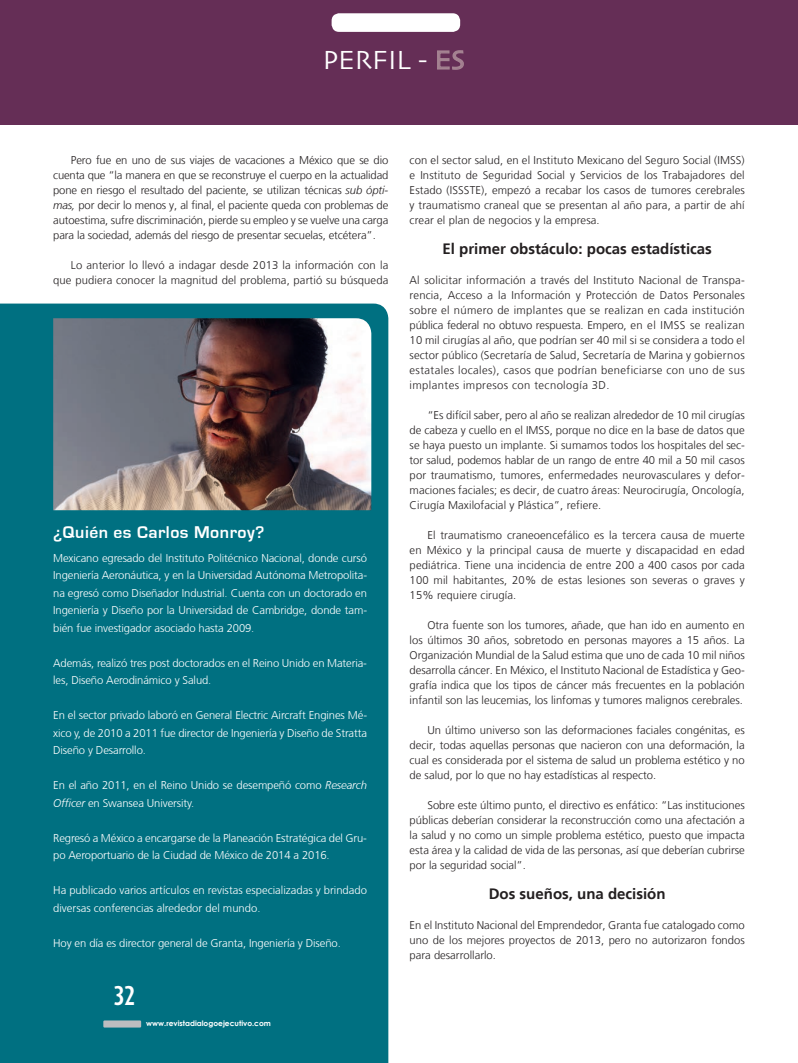
<style>
.page{position:relative;width:798px;height:1063px;background:#fff}
.page>*{position:absolute;margin:0;border:0;box-sizing:border-box;transform-origin:0 0}
.t1{font:27.5px "Skia";color:#fff}
.t2{font:700 22.5px "Dax Compact";color:#fff}
.t3{font:700 17.5px "Eurostile";letter-spacing:.03em;color:#fff}
.t4{font:700 15px "Frutiger LT";color:#231f20}
.t5{font:300 11.25px/15px "Frutiger LT";letter-spacing:.01em;color:#231f20;text-align:justify}
.t6{font:300 11.25px/17.5px "Frutiger CE";letter-spacing:-.01em;color:#fff}
.t7{font:700 7.5px "Century Gothic";color:#fff}
.s1{color:#a58392}
.s2{font-style:italic}
.s3{font-family:"Helvetica"}
</style>
<div class="page">
<div style="left:0;top:304px;width:388px;height:759px;background:#007081"></div>
<div style="left:0;top:0;width:797px;height:124px;background:#652e56"></div>
<svg style="left:437px;top:50px;width:27px;height:20px"></svg>
<div style="left:331px;top:13px;width:129px;height:19px;background:#fff;border-radius:8px"></div>
<div style="left:103px;top:1020px;width:38px;height:8px;background:#bcbdc0"></div>
<img style="left:53px;top:318px;width:318px;height:192px">
<h1 class="t1" style="left:322px;top:44px;width:144px">PERFIL - <span class="s1">ES</span></h1>
<p class="t5" style="left:53px;top:153px;width:336px;text-indent:18px">Pero fue en uno de sus viajes de vacaciones a México que se dio cuenta que “la manera en que se reconstruye el cuerpo en la actualidad pone en riesgo el resultado del paciente, se utilizan técnicas <span class="s2">sub ópti&shy;mas,</span> por decir lo menos y, al final, el paciente queda con problemas de autoestima, sufre discriminación, pierde su empleo y se vuelve una carga para la sociedad, además del riesgo de presentar secuelas, etcétera”.</p>
<p class="t5" style="left:53px;top:258px;width:336px;text-align:right">Lo anterior lo llevó a indagar desde 2013 la información con la que pudiera conocer la magnitud del problema, partió su búsqueda</p>
<h3 class="t3" style="left:53px;top:523px;width:213px">¿Quién es Carlos Monroy?</h3>
<p class="t6" style="left:53px;top:549px;width:315px;text-align:justify">Mexicano egresado del Instituto Politécnico Nacional, donde cursó Ingeniería Aeronáutica, y en la Universidad Autónoma Metropolita&shy;na egresó como Dise<span class="s3">ñ</span>ador Industrial. Cuenta con un doctorado en Ingeniería y Dise<span class="s3">ñ</span>o por la Universidad de Cambridge, donde tam&shy;bién fue investigador asociado hasta 2009.</p>
<p class="t6" style="left:53px;top:654px;width:315px">Además, realizó tres post doctorados en el Reino Unido en Materia&shy;les, Dise<span class="s3">ñ</span>o Aerodinámico y Salud.</p>
<p class="t6" style="left:53px;top:707px;width:315px;text-align:justify">En el sector privado laboró en General Electric Aircraft Engines Mé&shy;xico y, de 2010 a 2011 fue director de Ingeniería y Dise<span class="s3">ñ</span>o de Stratta Dise<span class="s3">ñ</span>o y Desarrollo.</p>
<p class="t6" style="left:53px;top:777px;width:315px">En el a<span class="s3">ñ</span>o 2011, en el Reino Unido se desempe<span class="s3">ñ</span>ó como <span class="s2">Research<br>Officer</span> en Swansea University.</p>
<p class="t6" style="left:53px;top:829px;width:315px">Regresó a México a encargarse de la Planeación Estratégica del Gru&shy;po Aeroportuario de la Ciudad de México de 2014 a 2016.</p>
<p class="t6" style="left:53px;top:882px;width:315px">Ha publicado varios artículos en revistas especializadas y brindado diversas conferencias alrededor del mundo.</p>
<p class="t6" style="left:53px;top:934px;width:289px">Hoy en día es director general de Granta, Ingeniería y Dise<span class="s3">ñ</span>o.</p>
<h2 class="t2" style="left:114px;top:981px;width:23px">32</h2>
<p class="t7" style="left:146px;top:1019px;width:126px">www.revistadialogoejecutivo.com</p>
<p class="t5" style="left:409px;top:153px;width:336px">con el sector salud, en el Instituto Mexicano del Seguro Social (IMSS) e Instituto de Seguridad Social y Servicios de los Trabajadores del Estado (ISSSTE), empezó a recabar los casos de tumores cerebrales y traumatismo craneal que se presentan al año para, a partir de ahí crear el plan de negocios y la empresa.</p>
<h3 class="t4" style="left:442px;top:240px;width:271px">El primer obstáculo: pocas estadísticas</h3>
<p class="t5" style="left:409px;top:273px;width:336px">Al solicitar información a través del Instituto Nacional de Transpa&shy;rencia, Acceso a la Información y Protección de Datos Personales sobre el número de implantes que se realizan en cada institución pública federal no obtuvo respuesta. Empero, en el IMSS se realizan 10 mil cirugías al año, que podrían ser 40 mil si se considera a todo el sector público (Secretaría de Salud, Secretaría de Marina y gobiernos estatales locales), casos que podrían beneficiarse con uno de sus implantes impresos con tecnología 3D.</p>
<p class="t5" style="left:409px;top:408px;width:336px;text-indent:18px">“Es difícil saber, pero al año se realizan alrededor de 10 mil cirugías de cabeza y cuello en el IMSS, porque no dice en la base de datos que se haya puesto un implante. Si sumamos todos los hospitales del sec&shy;tor salud, podemos hablar de un rango de entre 40 mil a 50 mil casos por traumatismo, tumores, enfermedades neurovasculares y defor&shy;maciones faciales; es decir, de cuatro áreas: Neurocirugía, Oncología, Cirugía Maxilofacial y Plástica”, refiere.</p>
<p class="t5" style="left:409px;top:528px;width:336px;text-indent:18px">El traumatismo craneoencefálico es la tercera causa de muerte en México y la principal causa de muerte y discapacidad en edad pediátrica. Tiene una incidencia de entre 200 a 400 casos por cada 100 mil habitantes, 20% de estas lesiones son severas o graves y 15% requiere cirugía.</p>
<p class="t5" style="left:409px;top:618px;width:336px;text-indent:18px">Otra fuente son los tumores, añade, que han ido en aumento en los últimos 30 años, sobretodo en personas mayores a 15 años. La Organización Mundial de la Salud estima que uno de cada 10 mil niños desarrolla cáncer. En México, el Instituto Nacional de Estadística y Geo&shy;grafía indica que los tipos de cáncer más frecuentes en la población infantil son las leucemias, los linfomas y tumores malignos cerebrales.</p>
<p class="t5" style="left:409px;top:723px;width:336px;text-indent:18px">Un último universo son las deformaciones faciales congénitas, es decir, todas aquellas personas que nacieron con una deformación, la cual es considerada por el sistema de salud un problema estético y no de salud, por lo que no hay estadísticas al respecto.</p>
<p class="t5" style="left:409px;top:798px;width:336px;text-indent:18px">Sobre este último punto, el directivo es enfático: “Las instituciones públicas deberían considerar la reconstrucción como una afectación a la salud y no como un simple problema estético, puesto que impacta esta área y la calidad de vida de las personas, así que deberían cubrirse por la seguridad social”.</p>
<h3 class="t4" style="left:488px;top:885px;width:178px">Dos sueños, una decisión</h3>
<p class="t5" style="left:409px;top:918px;width:336px">En el Instituto Nacional del Emprendedor, Granta fue catalogado como uno de los mejores proyectos de 2013, pero no autorizaron fondos para desarrollarlo.</p>
</div>
